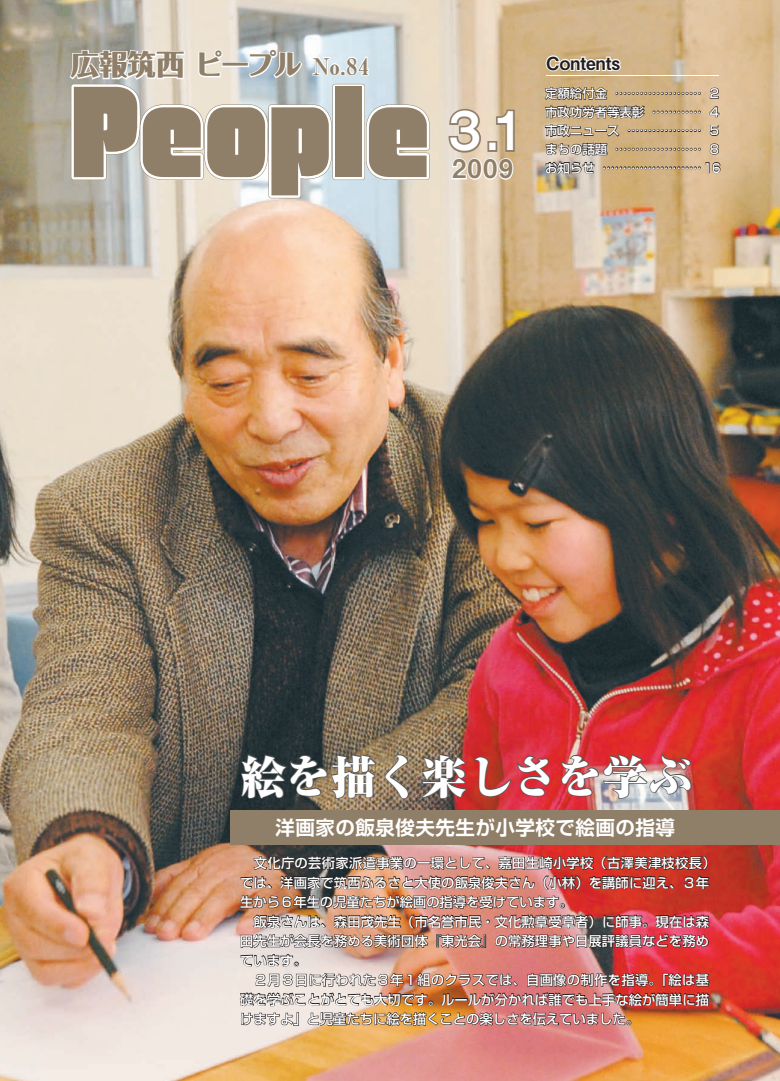
<style>
.page{position:relative;width:780px;height:1081px;background:#fff}
.page>*{position:absolute;margin:0;border:0;box-sizing:border-box;transform-origin:0 0}
.t1{font:53.12px "Midashi Go Pro MB31";color:#fff;scale:.88 1}
.t2{font:800 expanded 45.12px "Ryumin Pro";color:#fff}
.t3{font:800 28.38px "Folk Pro";color:#907f68}
.t4{font:25.75px "Midashi Go Pro MB31";color:#907f68}
.t5{font:700 19.5px "Shin Go Pro De";letter-spacing:.025em;color:#fff}
.t6{font:17.75px "Midashi Go Pro MB31";color:#231f20}
.t7{font:500 13.25px/19.5px "Shin Go Pro";letter-spacing:.01em;color:#fff}
.t8{font:700 12.38px/18.6px "Futo Go B101 Pro";color:#fff;text-align:right}
.t9{font:500 12.38px/18.6px "Shin Go Pro";color:#fff}
.s1{font-family:"Midashi Min Pro MA31";font-weight:400;font-size:23px}
.s2{font-family:"Shin Go Pro";font-weight:500}
</style>
<div class="page">
<img style="left:0;top:0;width:780px;height:1081px">
<svg style="left:68px;top:48px;width:362px;height:161px;background:#beb8ad"></svg>
<svg style="left:446px;top:107px;width:70px;height:74px;background:#d3c3ad"></svg>
<svg style="left:544px;top:54px;width:77px;height:19px"></svg>
<hr style="left:546px;top:75px;width:173px;height:1px;background:#fff">
<svg style="left:544px;top:86px;width:177px;height:89px;background:#aa9271"></svg>
<svg style="left:239px;top:752px;width:138px;height:48px;background:#58554d"></svg>
<svg style="left:383px;top:753px;width:26px;height:47px"></svg>
<img style="left:420px;top:752px;width:131px;height:48px">
<img style="left:560px;top:750px;width:132px;height:50px">
<div style="left:230px;top:810px;width:550px;height:34px;background:#907f68"></div>
<img style="left:239px;top:854px;width:471px;height:225px">
<h3 class="t3" style="left:71px;top:40px;width:300px">広報筑西ピープル <span class="s1">No.84</span></h3>
<h1 class="t1" style="left:441px;top:88px;width:93px">３.1</h1>
<h3 class="t4" style="left:452px;top:148px;width:62px">2009</h3>
<h3 class="t6" style="left:546px;top:49px;width:76px">Contents</h3>
<p class="t9" style="left:545px;top:83px;width:101px">定額給付金<br>市政功労者等表彰市政ニュース<br>まちの話題<br>お知らせ</p>
<p class="t9" style="left:708px;top:83px;width:14px;text-align:justify">２<br>４<br>５<br>８</p>
<p class="t8" style="left:614px;top:82px;width:88px">………………… ………… ……………… …………………</p>
<p class="t8" style="left:602px;top:157px;width:120px">…………………… <span class="s2">16</span></p>
<h2 class="t2" style="left:241px;top:741px;width:453px">絵を描く楽しさを学ぶ</h2>
<h3 class="t5" style="left:275px;top:811px;width:401px">洋画家の飯泉俊夫先生が小学校で絵画の指導</h3>
<p class="t7" style="left:240px;top:851px;width:477px">　文化庁の芸術家派遣事業の一環として、嘉田生崎小学校（古澤美津枝校長）では、洋画家で筑西ふるさと大使の飯泉俊夫さん（小林）を講師に迎え、３年生から６年生の児童たちが絵画の指導を受けています。<br>　飯泉さんは、森田茂先生（市名誉市民・文化勲章受章者）に師事。現在は森田先生が会長を務める美術団体『東光会』の常務理事や日展評議員などを務めています。<br>　２月３日に行われた３年１組のクラスでは、自画像の制作を指導。「絵は基礎を学ぶことがとても大切です。ルールが分かれば誰でも上手な絵が簡単に描けますよ」と児童たちに絵を描くことの楽しさを伝えていました。</p>
</div>
